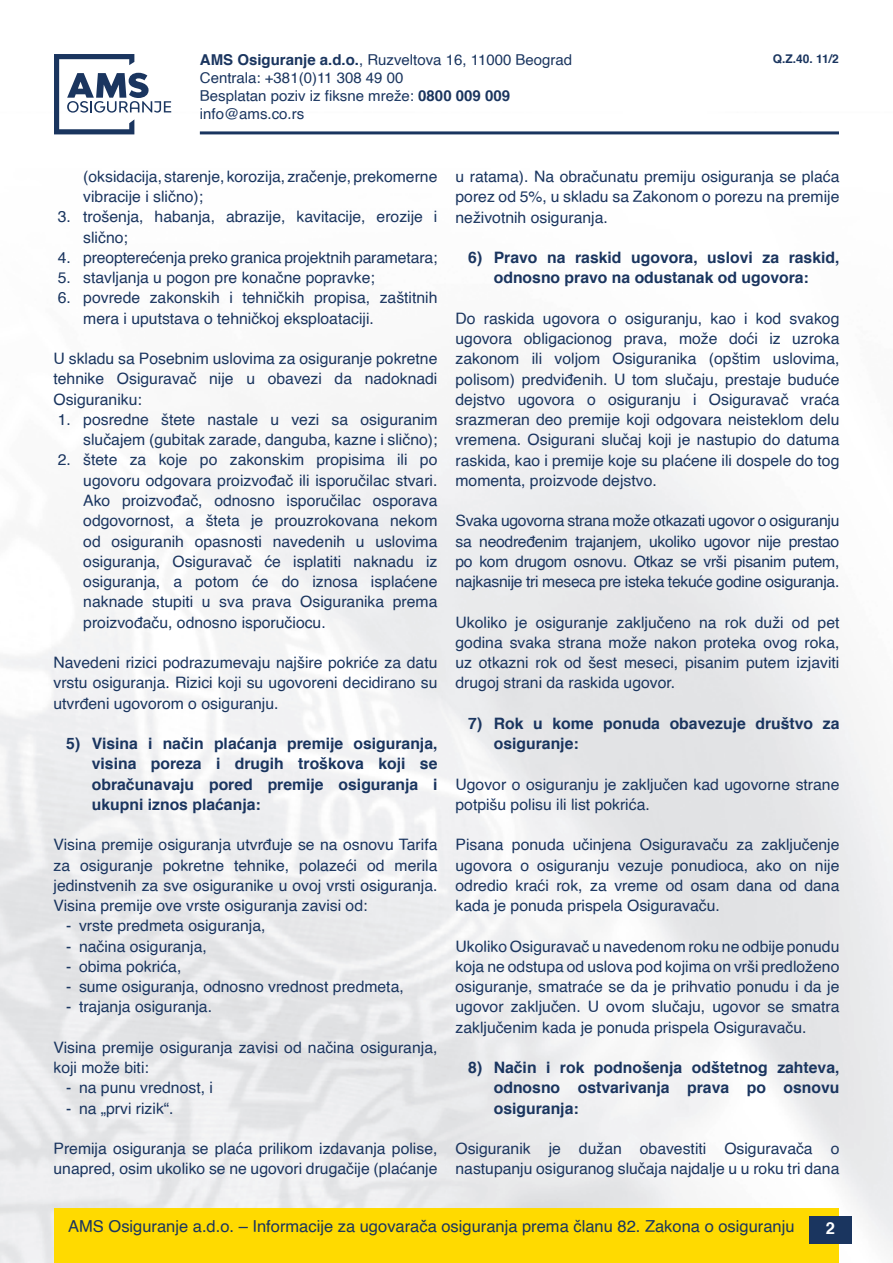
<style>
.page{position:relative;width:893px;height:1263px;background:#fff}
.page>*{position:absolute;margin:0;border:0;box-sizing:border-box;transform-origin:0 0}
.t1{font:16.5px "Helvetica";color:#1a355f}
.t2{font:700 16.5px "Helvetica";color:#fff}
.t3{font:15.75px/20.2px "Helvetica";color:#1a355f;text-align:justify}
.t4{font:700 15.75px/20.2px "Helvetica";color:#1a355f;text-align:justify}
.t5{font:15px/18px "Helvetica";color:#1a355f}
.t6{font:700 12px "Helvetica";color:#1a355f}
.s1{font-weight:700}
</style>
<div class="page">
<img style="left:0;top:101px;width:893px;height:1162px">
<div style="left:54px;top:1209px;width:785px;height:54px;background:#ffda00"></div>
<div style="left:809px;top:1217px;width:42px;height:27px;background:#1a355f"></div>
<hr style="left:200px;top:131px;width:639px;height:3px;background:#1a355f">
<svg style="left:54px;top:54px;width:117px;height:80px"></svg>
<p class="t5" style="left:200px;top:51px;width:374px"><span class="s1">AMS Osiguranje a.d.o.</span>, Ruzveltova 16, 11000 Beograd</p>
<p class="t6" style="left:773px;top:49px;width:68px">Q.Z.40. 11/2</p>
<p class="t5" style="left:200px;top:69px;width:312px">Centrala: +381(0)11 308 49 00<br>Besplatan poziv iz fiksne mreže: <span class="s1">0800 009 009 </span>info@ams.co.rs</p>
<p class="t3" style="left:83px;top:167px;width:356px">(oksidacija, starenje, korozija, zračenje, prekomerne vibracije i slično);</p>
<p class="t3" style="left:83px;top:207px;width:356px;text-indent:-26px">3. trošenja, habanja, abrazije, kavitacije, erozije i slično;</p>
<p class="t3" style="left:58px;top:248px;width:381px">4. preopterećenja preko granica projektnih parametara;</p>
<p class="t3" style="left:58px;top:268px;width:319px">5. stavlјanja u pogon pre konačne popravke;</p>
<p class="t3" style="left:83px;top:288px;width:356px;text-indent:-26px">6. povrede zakonskih i tehničkih propisa, zaštitnih mera i uputstava o tehničkoj eksploataciji.</p>
<p class="t3" style="left:54px;top:349px;width:385px">U skladu sa Posebnim uslovima za osiguranje pokretne tehnike Osiguravač nije u obavezi da nadoknadi Osiguraniku:</p>
<p class="t3" style="left:58px;top:410px;width:381px;text-align:right">1. posredne štete nastale u vezi sa osiguranim slučajem (gubitak zarade, danguba, kazne i slično);</p>
<p class="t3" style="left:83px;top:450px;width:356px;text-indent:-26px">2. štete za koje po zakonskim propisima ili po ugovoru odgovara proizvođač ili isporučilac stvari.<br>Ako proizvođač, odnosno isporučilac osporava odgovornost, a šteta je prouzrokovana nekom od osiguranih opasnosti navedenih u uslovima osiguranja, Osiguravač će isplatiti naknadu iz osiguranja, a potom će do iznosa isplaćene naknade stupiti u sva prava Osiguranika prema proizvođaču, odnosno isporučiocu.</p>
<p class="t3" style="left:54px;top:653px;width:385px">Navedeni rizici podrazumevaju najšire pokriće za datu vrstu osiguranja. Rizici koji su ugovoreni decidirano su utvrđeni ugovorom o osiguranju.</p>
<p class="t4" style="left:92px;top:734px;width:347px;text-indent:-26px">5) Visina i način plaćanja premije osiguranja, visina poreza i drugih troškova koji se obračunavaju pored premije osiguranja i ukupni iznos plaćanja:</p>
<p class="t3" style="left:54px;top:835px;width:385px">Visina premije osiguranja utvrđuje se na osnovu Tarifa za osiguranje pokretne tehnike, polazeći od merila jedinstvenih za sve osiguranike u ovoj vrsti osiguranja.<br>Visina premije ove vrste osiguranja zavisi od:</p>
<p class="t3" style="left:66px;top:916px;width:201px">- vrste predmeta osiguranja,</p>
<p class="t3" style="left:66px;top:936px;width:142px">- načina osiguranja,</p>
<p class="t3" style="left:66px;top:957px;width:117px">- obima pokrića,</p>
<p class="t3" style="left:66px;top:977px;width:339px">- sume osiguranja, odnosno vrednost predmeta,</p>
<p class="t3" style="left:66px;top:997px;width:147px">- trajanja osiguranja.</p>
<p class="t3" style="left:54px;top:1038px;width:385px">Visina premije osiguranja zavisi od načina osiguranja, koji može biti:</p>
<p class="t3" style="left:66px;top:1078px;width:148px">- na punu vrednost, i</p>
<p class="t3" style="left:66px;top:1098px;width:109px">- na „prvi rizik“.</p>
<p class="t3" style="left:54px;top:1139px;width:385px">Premija osiguranja se plaća prilikom izdavanja polise, unapred, osim ukoliko se ne ugovori drugačije (plaćanje</p>
<p class="t3" style="left:455px;top:167px;width:385px">u ratama). Na obračunatu premiju osiguranja se plaća porez od 5%, u skladu sa Zakonom o porezu na premije neživotnih osiguranja.</p>
<p class="t4" style="left:468px;top:248px;width:373px;text-align:center">6) Pravo na raskid ugovora, uslovi za raskid, odnosno pravo na odustanak od ugovora:</p>
<p class="t3" style="left:455px;top:309px;width:385px">Do raskida ugovora o osiguranju, kao i kod svakog ugovora obligacionog prava, može doći iz uzroka zakonom ili volјom Osiguranika (opštim uslovima, polisom) predviđenih. U tom slučaju, prestaje buduće dejstvo ugovora o osiguranju i Osiguravač vraća srazmeran deo premije koji odgovara neisteklom delu vremena. Osigurani slučaj koji je nastupio do datuma raskida, kao i premije koje su plaćene ili dospele do tog momenta, proizvode dejstvo.</p>
<p class="t3" style="left:455px;top:511px;width:385px">Svaka ugovorna strana može otkazati ugovor o osiguranju sa neodređenim trajanjem, ukoliko ugovor nije prestao po kom drugom osnovu. Otkaz se vrši pisanim putem, najkasnije tri meseca pre isteka tekuće godine osiguranja.</p>
<p class="t3" style="left:455px;top:612px;width:385px">Ukoliko je osiguranje zaklјučeno na rok duži od pet godina svaka strana može nakon proteka ovog roka, uz otkazni rok od šest meseci, pisanim putem izjaviti drugoj strani da raskida ugovor.</p>
<p class="t4" style="left:494px;top:713px;width:347px;text-indent:-26px">7) Rok u kome ponuda obavezuje društvo za osiguranje:</p>
<p class="t3" style="left:455px;top:774px;width:385px">Ugovor o osiguranju je zaklјučen kad ugovorne strane potpišu polisu ili list pokrića.</p>
<p class="t3" style="left:455px;top:835px;width:385px">Pisana ponuda učinjena Osiguravaču za zaklјučenje ugovora o osiguranju vezuje ponudioca, ako on nije odredio kraći rok, za vreme od osam dana od dana kada je ponuda prispela Osiguravaču.</p>
<p class="t3" style="left:455px;top:936px;width:385px">Ukoliko Osiguravač u navedenom roku ne odbije ponudu koja ne odstupa od uslova pod kojima on vrši predloženo osiguranje, smatraće se da je prihvatio ponudu i da je ugovor zaklјučen. U ovom slučaju, ugovor se smatra zaklјučenim kada je ponuda prispela Osiguravaču.</p>
<p class="t4" style="left:494px;top:1058px;width:347px;text-indent:-26px">8) Način i rok podnošenja odštetnog zahteva, odnosno ostvarivanja prava po osnovu osiguranja:</p>
<p class="t3" style="left:455px;top:1139px;width:385px">Osiguranik je dužan obavestiti Osiguravača o nastupanju osiguranog slučaja najdalјe u u roku tri dana</p>
<p class="t1" style="left:68px;top:1214px;width:728px">AMS Osiguranje a.d.o. – Informacije za ugovarača osiguranja prema članu 82. Zakona o osiguranju</p>
<p class="t2" style="left:826px;top:1215px;width:11px">2</p>
</div>
